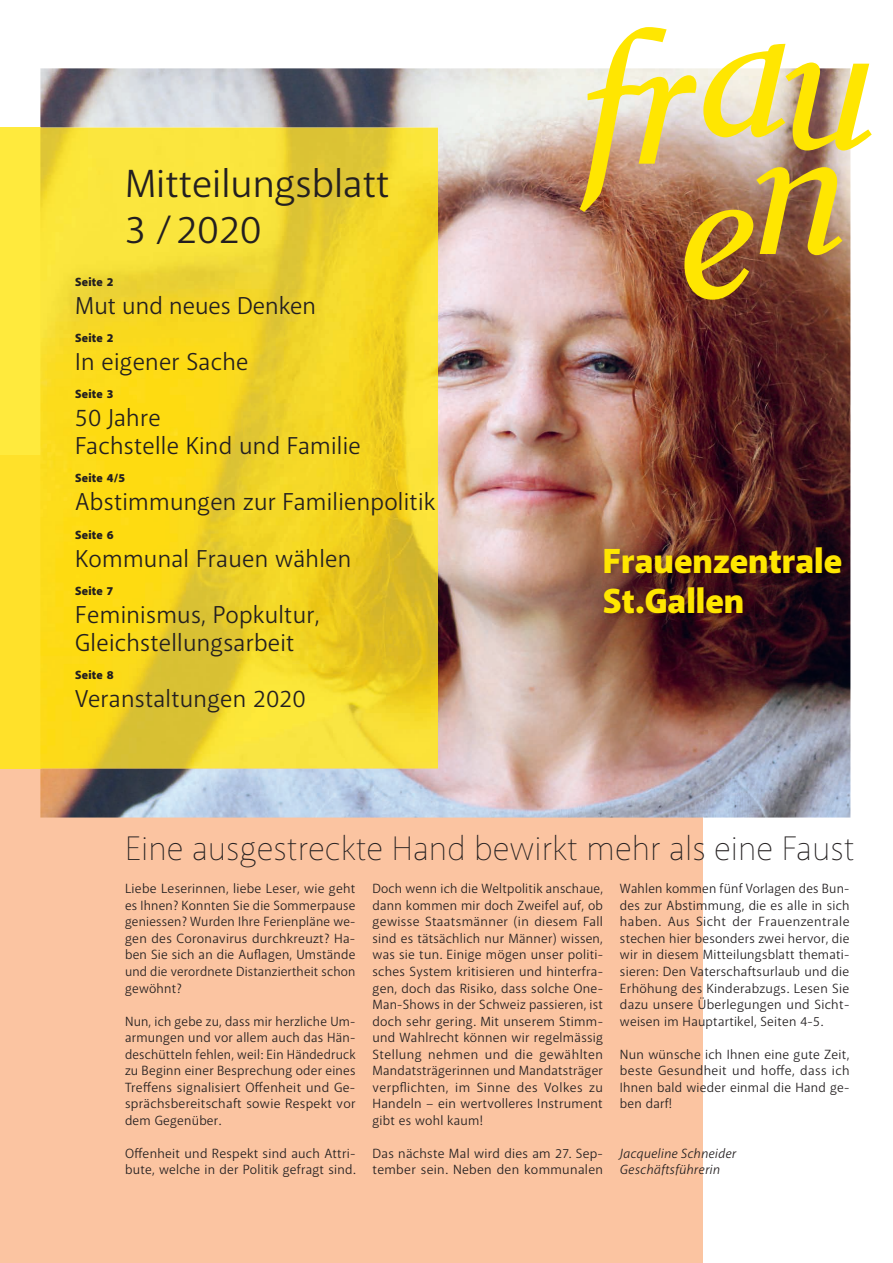
<style>
.page{position:relative;width:893px;height:1263px;background:#fff}
.page>*{position:absolute;margin:0;border:0;box-sizing:border-box;transform-origin:0 0}
.t1{font:39.75px/46.2px "Akagi Pro";color:#231f20}
.t2{font:900 35.25px/39.2px "Akagi Pro";color:#ffe601}
.t3{font:100 34.5px "Akagi Pro";color:#231f20}
.t4{font:24.75px/27.8px "Akagi Pro";letter-spacing:.01em;color:#231f20}
.t5{font:13.5px/16.5px "Akagi Pro";letter-spacing:.02em;color:#231f20;text-align:justify}
.t6{font:italic 13.5px/16.5px "Akagi Pro";letter-spacing:.015em;color:#231f20}
.t7{font:900 12px "Akagi Pro";letter-spacing:.02em;color:#231f20}
</style>
<div class="page">
<div style="left:0;top:455px;width:702px;height:808px;background:#fbc4a1"></div>
<img style="left:40px;top:68px;width:810px;height:749px">
<img style="left:604px;top:545px;width:245px;height:74px">
<img style="left:580px;top:27px;width:292px;height:273px">
<div style="left:0;top:128px;width:40px;height:327px;background:#ffea3d"></div>
<div style="left:0;top:455px;width:40px;height:313px;background:#ffe12a"></div>
<img style="left:40px;top:128px;width:398px;height:640px">
<h1 class="t1" style="left:125px;top:161px;width:266px">Mitteilungsblatt<br>3 / 2020</h1>
<p class="t7" style="left:75px;top:274px;width:40px">Seite 2</p>
<h3 class="t4" style="left:75px;top:292px;width:242px">Mut und neues Denken</h3>
<p class="t7" style="left:75px;top:331px;width:40px">Seite 2</p>
<h3 class="t4" style="left:75px;top:348px;width:175px">In eigener Sache</h3>
<p class="t7" style="left:75px;top:387px;width:40px">Seite 3</p>
<h3 class="t4" style="left:75px;top:404px;width:287px">50 Jahre<br>Fachstelle Kind und Familie</h3>
<p class="t7" style="left:75px;top:471px;width:51px">Seite 4/5</p>
<h3 class="t4" style="left:75px;top:488px;width:362px">Abstimmungen zur Familienpolitik</h3>
<p class="t7" style="left:75px;top:527px;width:40px">Seite 6</p>
<h3 class="t4" style="left:75px;top:545px;width:278px">Kommunal Frauen wählen</h3>
<p class="t7" style="left:75px;top:583px;width:39px">Seite 7</p>
<h3 class="t4" style="left:75px;top:601px;width:246px">Feminismus, Popkultur,<br>Gleichstellungsarbeit</h3>
<p class="t7" style="left:75px;top:667px;width:40px">Seite 8</p>
<h3 class="t4" style="left:75px;top:685px;width:232px">Veranstaltungen 2020</h3>
<h2 class="t2" style="left:603px;top:543px;width:241px">Frauenzentrale<br>St.Gallen</h2>
<h3 class="t3" style="left:125px;top:828px;width:731px">Eine ausgestreckte Hand bewirkt mehr als eine Faust</h3>
<p class="t5" style="left:125px;top:881px;width:232px">Liebe Leserinnen, liebe Leser, wie geht es Ihnen? Konnten Sie die Sommerpause geniessen? Wurden Ihre Ferienpläne we&shy;gen des Coronavirus durchkreuzt? Ha&shy;ben Sie sich an die Auflagen, Umstände und die verordnete Distanziertheit schon gewöhnt?</p>
<p class="t5" style="left:125px;top:1013px;width:232px">Nun, ich gebe zu, dass mir herzliche Um&shy;armungen und vor allem auch das Hän&shy;deschütteln fehlen, weil: Ein Händedruck zu Beginn einer Besprechung oder eines Treffens signalisiert Offenheit und Ge&shy;sprächsbereitschaft sowie Respekt vor dem Gegenüber.</p>
<p class="t5" style="left:125px;top:1145px;width:232px">Offenheit und Respekt sind auch Attri&shy;bute, welche in der Politik gefragt sind.</p>
<p class="t5" style="left:372px;top:881px;width:232px">Doch wenn ich die Weltpolitik anschaue, dann kommen mir doch Zweifel auf, ob gewisse Staatsmänner (in diesem Fall sind es tätsächlich nur Männer) wissen, was sie tun. Einige mögen unser politi&shy;sches System kritisieren und hinterfra&shy;gen, doch das Risiko, dass solche One-Man-Shows in der Schweiz passieren, ist doch sehr gering. Mit unserem Stimm&shy;und Wahlrecht können wir regelmässig Stellung nehmen und die gewählten Mandatsträgerinnen und Mandatsträger verpflichten, im Sinne des Volkes zu Handeln – ein wertvolleres Instrument gibt es wohl kaum!</p>
<p class="t5" style="left:372px;top:1145px;width:232px">Das nächste Mal wird dies am 27. Sep&shy;tember sein. Neben den kommunalen</p>
<p class="t5" style="left:620px;top:881px;width:231px">Wahlen kommen fünf Vorlagen des Bun&shy;des zur Abstimmung, die es alle in sich haben. Aus Sicht der Frauenzentrale stechen hier besonders zwei hervor, die wir in diesem Mitteilungsblatt themati&shy;sieren: Den Vaterschaftsurlaub und die Erhöhung des Kinderabzugs. Lesen Sie dazu unsere Überlegungen und Sicht&shy;weisen im Hauptartikel, Seiten 4-5.</p>
<p class="t5" style="left:620px;top:1046px;width:231px">Nun wünsche ich Ihnen eine gute Zeit, beste Gesundheit und hoffe, dass ich Ihnen bald wieder einmal die Hand ge&shy;ben darf!</p>
<p class="t6" style="left:620px;top:1145px;width:118px">Jacqueline Schneider<br>Geschäftsführerin</p>
</div>
